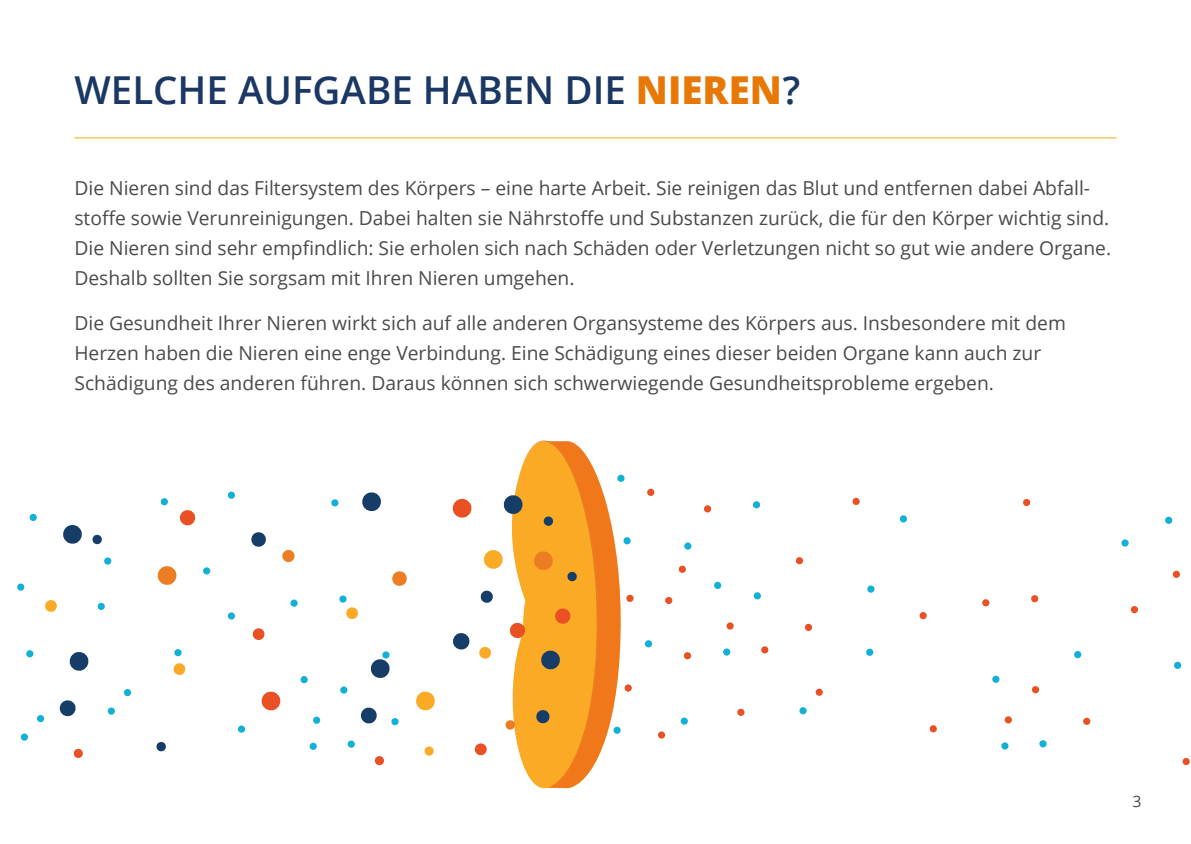
<style>
.page{position:relative;width:1191px;height:844px;background:#fff}
.page>*{position:absolute;margin:0;border:0;box-sizing:border-box;transform-origin:0 0}
.t1{font:600 38.5px "Open Sans";color:#1a3863}
.t2{font:19.25px/29.8px "Open Sans";color:#4a4a49}
.t3{font:15.75px "Open Sans";color:#4a4a49}
.s1{font-weight:800;color:#e87806}
</style>
<div class="page">
<svg style="left:680px;top:717px;width:8px;height:7px"></svg>
<div style="left:684px;top:652px;width:7px;height:7px;background:#e95024;border-radius:50%"></div>
<svg style="left:815px;top:688px;width:8px;height:8px"></svg>
<svg style="left:929px;top:725px;width:8px;height:7px"></svg>
<svg style="left:852px;top:497px;width:8px;height:8px"></svg>
<svg style="left:761px;top:646px;width:8px;height:7px"></svg>
<svg style="left:753px;top:592px;width:8px;height:7px"></svg>
<svg style="left:919px;top:612px;width:8px;height:7px"></svg>
<svg style="left:684px;top:542px;width:8px;height:8px"></svg>
<svg style="left:867px;top:585px;width:8px;height:8px"></svg>
<svg style="left:647px;top:488px;width:8px;height:8px"></svg>
<svg style="left:173px;top:663px;width:13px;height:12px"></svg>
<svg style="left:180px;top:510px;width:16px;height:16px"></svg>
<svg style="left:362px;top:492px;width:19px;height:19px"></svg>
<svg style="left:92px;top:534px;width:10px;height:10px"></svg>
<svg style="left:361px;top:707px;width:16px;height:17px"></svg>
<svg style="left:416px;top:691px;width:19px;height:20px"></svg>
<svg style="left:157px;top:566px;width:20px;height:19px"></svg>
<svg style="left:261px;top:691px;width:20px;height:20px"></svg>
<svg style="left:282px;top:550px;width:13px;height:12px"></svg>
<svg style="left:252px;top:628px;width:13px;height:12px"></svg>
<svg style="left:424px;top:746px;width:10px;height:10px"></svg>
<svg style="left:392px;top:571px;width:15px;height:15px"></svg>
<svg style="left:251px;top:532px;width:15px;height:15px"></svg>
<svg style="left:156px;top:741px;width:10px;height:10px"></svg>
<svg style="left:374px;top:756px;width:10px;height:9px"></svg>
<svg style="left:45px;top:600px;width:12px;height:12px"></svg>
<svg style="left:63px;top:525px;width:19px;height:19px"></svg>
<svg style="left:69px;top:652px;width:20px;height:19px"></svg>
<svg style="left:59px;top:700px;width:17px;height:17px"></svg>
<svg style="left:73px;top:748px;width:10px;height:10px"></svg>
<svg style="left:452px;top:440px;width:182px;height:348px"></svg>
<svg style="left:804px;top:623px;width:8px;height:8px"></svg>
<svg style="left:737px;top:708px;width:8px;height:8px"></svg>
<svg style="left:722px;top:648px;width:8px;height:8px"></svg>
<div style="left:799px;top:707px;width:7px;height:7px;background:#11b1d7;border-radius:50%"></div>
<svg style="left:678px;top:565px;width:8px;height:8px"></svg>
<svg style="left:665px;top:596px;width:8px;height:8px"></svg>
<svg style="left:899px;top:515px;width:8px;height:8px"></svg>
<svg style="left:1023px;top:499px;width:7px;height:7px"></svg>
<svg style="left:658px;top:731px;width:7px;height:8px"></svg>
<svg style="left:752px;top:501px;width:8px;height:8px"></svg>
<svg style="left:704px;top:505px;width:7px;height:8px"></svg>
<svg style="left:866px;top:648px;width:7px;height:8px"></svg>
<svg style="left:795px;top:557px;width:8px;height:7px"></svg>
<svg style="left:726px;top:622px;width:8px;height:8px"></svg>
<svg style="left:713px;top:581px;width:8px;height:8px"></svg>
<svg style="left:1039px;top:740px;width:8px;height:7px"></svg>
<svg style="left:1032px;top:686px;width:7px;height:7px"></svg>
<svg style="left:1083px;top:717px;width:7px;height:8px"></svg>
<svg style="left:1001px;top:741px;width:8px;height:8px"></svg>
<svg style="left:1031px;top:595px;width:7px;height:7px"></svg>
<svg style="left:982px;top:599px;width:8px;height:7px"></svg>
<svg style="left:1074px;top:651px;width:7px;height:7px"></svg>
<svg style="left:1004px;top:716px;width:8px;height:7px"></svg>
<div style="left:992px;top:675px;width:7px;height:8px;background:#11b1d7;border-radius:3px"></div>
<svg style="left:1182px;top:757px;width:8px;height:8px"></svg>
<svg style="left:1165px;top:516px;width:7px;height:8px"></svg>
<svg style="left:1172px;top:570px;width:8px;height:8px"></svg>
<svg style="left:1121px;top:539px;width:8px;height:8px"></svg>
<svg style="left:1174px;top:661px;width:7px;height:8px"></svg>
<svg style="left:1130px;top:606px;width:8px;height:7px"></svg>
<svg style="left:123px;top:689px;width:9px;height:7px"></svg>
<svg style="left:238px;top:725px;width:7px;height:8px"></svg>
<svg style="left:160px;top:498px;width:8px;height:7px"></svg>
<svg style="left:227px;top:612px;width:8px;height:8px"></svg>
<svg style="left:203px;top:567px;width:8px;height:8px"></svg>
<svg style="left:97px;top:602px;width:8px;height:8px"></svg>
<div style="left:108px;top:707px;width:7px;height:7px;background:#11b1d7;border-radius:50%"></div>
<svg style="left:227px;top:491px;width:8px;height:8px"></svg>
<svg style="left:331px;top:499px;width:8px;height:8px"></svg>
<svg style="left:29px;top:513px;width:8px;height:8px"></svg>
<svg style="left:174px;top:649px;width:8px;height:7px"></svg>
<svg style="left:104px;top:557px;width:8px;height:8px"></svg>
<svg style="left:347px;top:740px;width:8px;height:8px"></svg>
<svg style="left:340px;top:686px;width:8px;height:8px"></svg>
<svg style="left:391px;top:718px;width:8px;height:7px"></svg>
<svg style="left:309px;top:742px;width:8px;height:8px"></svg>
<svg style="left:339px;top:595px;width:19px;height:24px"></svg>
<svg style="left:290px;top:599px;width:8px;height:8px"></svg>
<svg style="left:371px;top:651px;width:19px;height:27px"></svg>
<svg style="left:313px;top:716px;width:8px;height:8px"></svg>
<svg style="left:300px;top:675px;width:8px;height:8px"></svg>
<svg style="left:644px;top:639px;width:8px;height:8px"></svg>
<svg style="left:37px;top:715px;width:8px;height:7px"></svg>
<svg style="left:26px;top:650px;width:8px;height:7px"></svg>
<div style="left:21px;top:733px;width:7px;height:7px;background:#11b1d7;border-radius:50%"></div>
<svg style="left:17px;top:583px;width:8px;height:8px"></svg>
<hr style="left:74px;top:138px;width:1042px;height:1px;background:#f8ab08">
<h1 class="t1" style="left:74px;top:63px;width:727px">WELCHE AUFGABE HABEN DIE <span class="s1">NIEREN</span>?</h1>
<p class="t2" style="left:74px;top:173px;width:1038px">Die Nieren sind das Filtersystem des Körpers – eine harte Arbeit. Sie reinigen das Blut und entfernen dabei Abfall&shy;stoffe sowie Verunreinigungen. Dabei halten sie Nährstoffe und Substanzen zurück, die für den Körper wichtig sind.<br>Die Nieren sind sehr empfindlich: Sie erholen sich nach Schäden oder Verletzungen nicht so gut wie andere Organe.<br>Deshalb sollten Sie sorgsam mit Ihren Nieren umgehen.</p>
<p class="t2" style="left:74px;top:307px;width:993px">Die Gesundheit Ihrer Nieren wirkt sich auf alle anderen Organsysteme des Körpers aus. Insbesondere mit dem<br>Herzen haben die Nieren eine enge Verbindung. Eine Schädigung eines dieser beiden Organe kann auch zur<br>Schädigung des anderen führen. Daraus können sich schwerwiegende Gesundheitsprobleme ergeben.</p>
<p class="t3" style="left:1132px;top:790px;width:11px">3</p>
</div>
